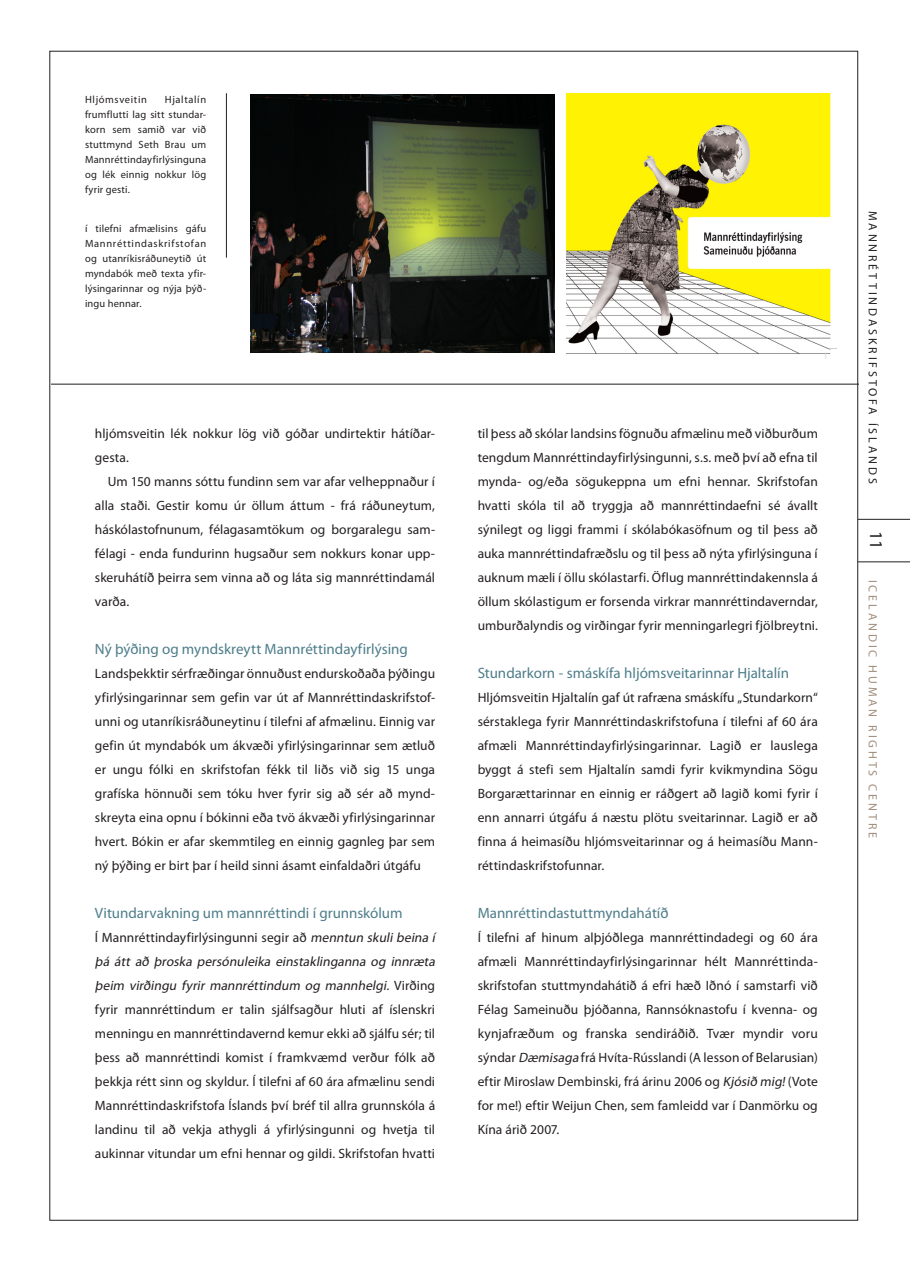
<style>
.page{position:relative;width:910px;height:1280px;background:#fff}
.page>*{position:absolute;margin:0;border:0;box-sizing:border-box;transform-origin:0 0}
.t1{font:18px "Myriad Pro";color:#231f20}
.milli_milli{font:15px "Myriad Pro";color:#4d7d8a}
.meginmál_1__para{font:15px "Myriad Pro";color:#4d7d8a}
.meginmál_1__para-2{font:13.5px/24px "Myriad Pro";letter-spacing:.005em;color:#231f20;text-align:justify}
.meginmál{font:13.5px/24px "Myriad Pro";letter-spacing:.005em;color:#231f20}
.t2{font:12px "Myriad Pro";letter-spacing:.24em;color:#231f20}
.t3{font:12px "Myriad Pro";letter-spacing:.24em;color:#9f8d7b}
.myndatexti{font:10.5px/15px "Myriad Pro";letter-spacing:.015em;color:#231f20;text-align:justify}
.myndatexti-2{font:10.5px "Myriad Pro";letter-spacing:.06em;color:#231f20}
.s1{font-style:italic}
</style>
<div class="page">
<svg style="left:858px;top:519px;width:52px;height:43px"></svg>
<hr style="left:51px;top:384px;width:808px;height:1px;background:#231f20">
<hr style="left:226px;top:93px;width:1px;height:165px;background:#231f20">
<img style="left:251px;top:94px;width:304px;height:259px">
<img style="left:567px;top:94px;width:269px;height:264px">
<p class="myndatexti" style="left:85px;top:92px;width:123px;text-indent:80px">Hjaltalín frumflutti lag sitt stundar&shy;korn sem samið var við stuttmynd Seth Brau um Mannréttindayfirlýsinguna og lék einnig nokkur lög fyrir gesti.</p>
<p class="myndatexti" style="left:85px;top:221px;width:123px">í tilefni afmælisins gáfu Mannréttindaskrifstofan og utanríkisráðuneytið út myndabók með texta yfir&shy;lýsingarinnar og nýja þýð&shy;ingu hennar.</p>
<p class="myndatexti-2" style="left:85px;top:93px;width:63px">H ljómsveitin</p>
<p class="meginmál" style="left:95px;top:421px;width:342px">hljómsveitin lék nokkur lög við góðar undirtektir hátíðar&shy;gesta.</p>
<p class="meginmál" style="left:95px;top:469px;width:342px;text-align:justify;text-indent:13px">Um 150 manns sóttu fundinn sem var afar velheppnaður í alla staði. Gestir komu úr öllum áttum - frá ráðuneytum, háskólastofnunum, félagasamtökum og borgaralegu sam&shy;félagi - enda fundurinn hugsaður sem nokkurs konar upp&shy;skeruhátíð þeirra sem vinna að og láta sig mannréttindamál varða.</p>
<p class="milli_milli" style="left:95px;top:640px;width:314px">Ný þýðing og myndskreytt Mannréttindayfirlýsing</p>
<p class="meginmál_1__para-2" style="left:95px;top:661px;width:342px">Landsþekktir sérfræðingar önnuðust endurskoðaða þýðingu yfirlýsingarinnar sem gefin var út af Mannréttindaskrifstof&shy;unni og utanríkisráðuneytinu í tilefni af afmælinu. Einnig var gefin út myndabók um ákvæði yfirlýsingarinnar sem ætluð er ungu fólki en skrifstofan fékk til liðs við sig 15 unga grafíska hönnuði sem tóku hver fyrir sig að sér að mynd&shy;skreyta eina opnu í bókinni eða tvö ákvæði yfirlýsingarinnar hvert. Bókin er afar skemmtileg en einnig gagnleg þar sem ný þýðing er birt þar í heild sinni ásamt einfaldaðri útgáfu</p>
<p class="milli_milli" style="left:95px;top:904px;width:309px">Vitundarvakning um mannréttindi í grunnskólum</p>
<p class="meginmál_1__para-2" style="left:95px;top:925px;width:345px;text-align:left">Í Mannréttindayfirlýsingunni segir að <span class="s1">menntun skuli beina í þá átt að þroska persónuleika einstaklinganna og innræta þeim virðingu fyrir mannréttindum og mannhelgi.</span> V i r ð i n g fyrir mannréttindum er talin sjálfsagður hluti af íslenskri menningu en mannréttindavernd kemur ekki að sjálfu sér; til þess að mannréttindi komist í framkvæmd verður fólk að þekkja rétt sinn og skyldur. Í tilefni af 60 ára afmælinu sendi Mannréttindaskrifstofa Íslands því bréf til allra grunnskóla á landinu til að vekja athygli á yfirlýsingunni og hvetja til aukinnar vitundar um efni hennar og gildi. Skrifstofan hvatti</p>
<p class="meginmál_1__para-2" style="left:478px;top:421px;width:342px">til þess að skólar landsins fögnuðu afmælinu með viðburðum tengdum Mannréttindayfirlýsingunni, s.s. með því að efna til mynda- og/eða sögukeppna um efni hennar. Skrifstofan hvatti skóla til að tryggja að mannréttindaefni sé ávallt sýnilegt og liggi frammi í skólabókasöfnum og til þess að auka mannréttindafræðslu og til þess að nýta yfirlýsinguna í auknum mæli í öllu skólastarfi. Öflug mannréttindakennsla á öllum skólastigum er forsenda virkrar mannréttindaverndar, umburðalyndis og virðingar fyrir menningarlegri fjölbreytni.</p>
<p class="meginmál_1__para" style="left:478px;top:664px;width:313px">Stundarkorn - smáskífa hljómsveitarinnar Hjaltalín</p>
<p class="meginmál_1__para-2" style="left:478px;top:685px;width:342px">Hljómsveitin Hjaltalín gaf út rafræna smáskífu „Stundarkorn“ sérstaklega fyrir Mannréttindaskrifstofuna í tilefni af 60 ára afmæli Mannréttindayfirlýsingarinnar. Lagið er lauslega byggt á stefi sem Hjaltalín samdi fyrir kvikmyndina Sögu Borgarættarinnar en einnig er ráðgert að lagið komi fyrir í enn annarri útgáfu á næstu plötu sveitarinnar. Lagið er að finna á heimasíðu hljómsveitarinnar og á heimasíðu Mann&shy;réttindaskrifstofunnar.</p>
<p class="milli_milli" style="left:478px;top:904px;width:192px">Mannréttindastuttmyndahátíð</p>
<p class="meginmál_1__para-2" style="left:478px;top:925px;width:342px">Í tilefni af hinum alþjóðlega mannréttindadegi og 60 ára afmæli Mannréttindayfirlýsingarinnar hélt Mannréttinda&shy;skrifstofan stuttmyndahátið á efri hæð I ðnó í samstarfi við Félag Sameinuðu þjóðanna, Rannsóknastofu í kvenna- og kynjafræðum og franska sendiráðið. Tvær myndir voru sýndar <span class="s1">Dæmisaga</span> frá Hvíta-Rússlandi (A lesson of Belarusian) eftir Miroslaw Dembinski, frá árinu 2006 og <span class="s1">Kjósið mig!</span>(Vote for me!) eftir Weijun Chen, sem famleidd var í Danmörku og Kína árið 2007.</p>
<p class="t2" style="left:880px;top:211px;width:274px;rotate:90deg">Mannréttindaskrifstofa Íslands</p>
<h1 class="t1" style="left:887px;top:531px;width:20px;rotate:90deg">11</h1>
<p class="t3" style="left:880px;top:580px;width:260px;rotate:90deg">icelandic human rights centre</p>
</div>
